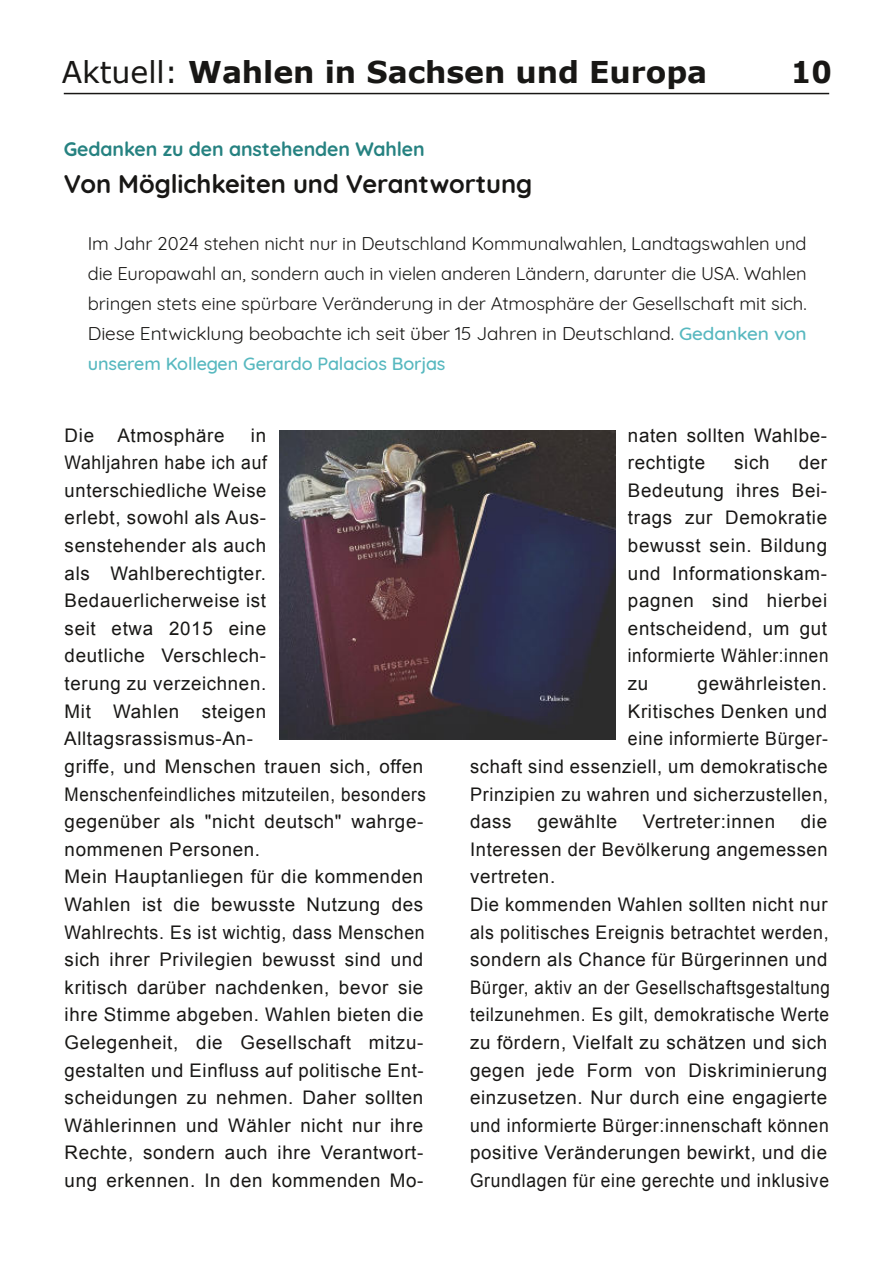
<style>
.page{position:relative;width:893px;height:1263px;background:#fff}
.page>*{position:absolute;margin:0;border:0;box-sizing:border-box;transform-origin:0 0}
.t1{font:700 30px "Verdana";color:#181715}
.t2{font:700 30px "Verdana";color:#181715;scale:.96 1}
.t3{font:700 25.5px "Quicksand";letter-spacing:-.005em;color:#181715}
.t4{font:700 19.5px "Quicksand";letter-spacing:-.005em;color:#268281}
.t5{font:18.75px/27.6px "Arial";letter-spacing:.035em;color:#181715}
.t6{font:18.75px "Arial";letter-spacing:.035em;color:#181715;scale:.96 1}
.t7{font:18.75px "Arial";letter-spacing:.035em;color:#181715;scale:.94 1}
.t8{font:18px/30px "Quicksand";letter-spacing:-.005em;color:#181715;text-align:justify}
.s1{font-weight:400}
.s2{font-weight:500;color:#57b8bf}
</style>
<div class="page">
<hr style="left:64px;top:93px;width:765px;height:1px;background:#181715">
<img style="left:280px;top:431px;width:336px;height:309px">
<h1 class="t1" style="left:62px;top:58px;width:647px"><span class="s1">Aktuell:</span> Wahlen in Sachsen und Europa</h1>
<h1 class="t2" style="left:791px;top:58px;width:44px">10</h1>
<p class="t4" style="left:64px;top:138px;width:362px">Gedanken zu den anstehenden Wahlen</p>
<h2 class="t3" style="left:64px;top:169px;width:470px">Von Möglichkeiten und Verantwortung</h2>
<p class="t8" style="left:88px;top:226px;width:720px">Im Jahr 2024 stehen nicht nur in Deutschland Kommunalwahlen, Landtagswahlen und die Europawahl an, sondern auch in vielen anderen Ländern, darunter die USA. Wahlen bringen stets eine spürbare Veränderung in der Atmosphäre der Gesellschaft mit sich.<br>Diese Entwicklung beobachte ich seit über 15 Jahren in Deutschland. <span class="s2">Gedanken von unserem Kollegen Gerardo Palacios Borjas</span></p>
<p class="t5" style="left:65px;top:423px;width:161px">Die Atmosphäre</p>
<p class="t5" style="left:64px;top:423px;width:363px;text-indent:187px">in<br>Wahljahren habe ich auf<br>unterschiedliche Weise<br>erlebt, sowohl als Aus-<br>senstehender als auch<br>als Wahlberechtigter.<br>Bedauerlicherweise ist<br>seit etwa 2015 eine<br>deutliche Verschlech-<br>terung zu verzeichnen.<br>Mit Wahlen steigen<br>Alltagsrassismus-An-<br>griffe, und Menschen trauen sich, offen<br>Menschenfeindliches mitzuteilen, besonders gegenüber als "nicht deutsch" wahrge&shy;nommenen Personen.<br>Mein Hauptanliegen für die kommenden<br>Wahlen ist die bewusste Nutzung des<br>Wahlrechts. Es ist wichtig, dass Menschen sich ihrer Privilegien bewusst sind und kritisch darüber nachdenken, bevor sie ihre Stimme abgeben. Wahlen bieten die<br>Gelegenheit, die Gesellschaft mitzu&shy;gestalten und Einfluss auf politische Ent&shy;scheidungen zu nehmen. Daher sollten<br>Wählerinnen und Wähler nicht nur ihre<br>Rechte, sondern auch ihre Verantwort&shy;ung erkennen. In den kommenden Mo-</p>
<p class="t5" style="left:628px;top:423px;width:201px">naten sollten Wahlbe&shy;rechtigte</p>
<p class="t5" style="left:628px;top:451px;width:202px;text-align:justify;text-indent:171px">der Bedeutung ihres Bei&shy;trags zur Demokratie bewusst sein. Bildung und Informationskam&shy;pagnen sind hierbei entscheidend, um gut informierte Wähler:innen zu</p>
<p class="t5" style="left:734px;top:451px;width:37px">sich</p>
<p class="t5" style="left:698px;top:671px;width:131px">gewährleisten.</p>
<p class="t5" style="left:628px;top:699px;width:201px">Kritisches Denken und</p>
<p class="t7" style="left:628px;top:732px;width:214px">eine informierte Bürger-</p>
<p class="t5" style="left:470px;top:754px;width:359px">schaft sind essenziell, um demokratische</p>
<p class="t6" style="left:470px;top:787px;width:374px">Prinzipien zu wahren und sicherzustellen,</p>
<p class="t5" style="left:470px;top:809px;width:43px">dass</p>
<p class="t5" style="left:537px;top:809px;width:81px">gewählte</p>
<p class="t5" style="left:643px;top:809px;width:134px">Vertreter:innen</p>
<p class="t5" style="left:470px;top:809px;width:361px;text-indent:331px">die Interessen der Bevölkerung angemessen vertreten.<br>Die kommenden Wahlen sollten nicht nur als politisches Ereignis betrachtet werden, sondern als Chance für Bürgerinnen und Bürger, aktiv an der Gesellschaftsgestaltung teilzunehmen. Es gilt, demokratische Werte zu fördern, Vielfalt zu schätzen und sich gegen jede Form von Diskriminierung einzusetzen. Nur durch eine engagierte und informierte Bürger:innenschaft können positive Veränderungen bewirkt, und die Grundlagen für eine gerechte und inklusive</p>
</div>
